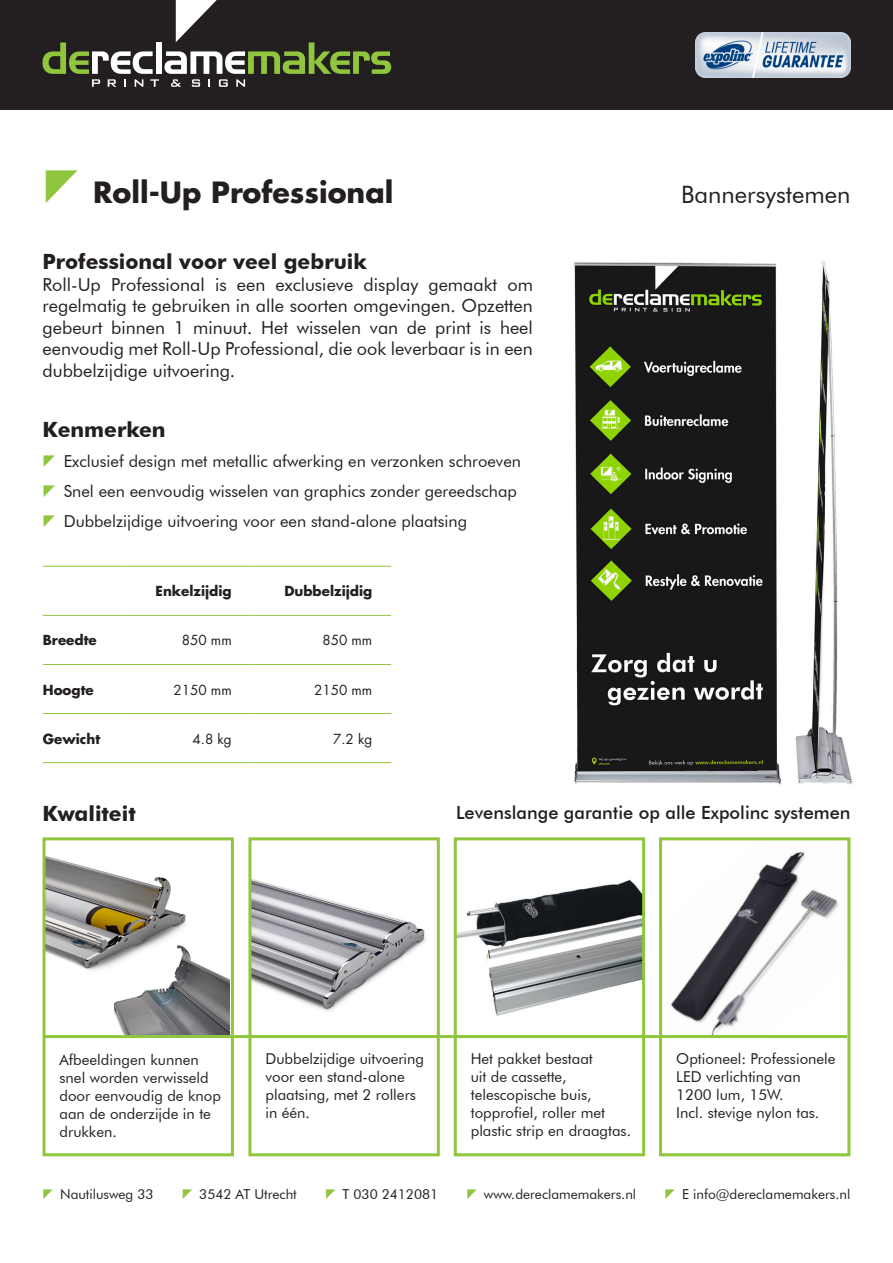
<style>
.page{position:relative;width:893px;height:1263px;background:#fff}
.page>*{position:absolute;margin:0;border:0;box-sizing:border-box;transform-origin:0 0}
.t1{font:700 28.5px "Futura Std";color:#231f20}
.t2{font:24px "Futura BT";color:#231f20}
.t3{font:700 21px "Futura BT";color:#231f20}
.t4{font:500 18.15px "Futura BT";color:#231f20}
.t5{font:18px/21.6px "Futura BT";color:#231f20;text-align:justify}
.t6{font:16.5px "Futura BT";color:#231f20}
.t7{font:15px/18px "Futura BT";color:#231f20}
.t8{font:13.65px "Futura BT";color:#231f20}
.t9{font:700 13.5px "Futura Std";color:#231f20}
.t10{font:13.5px "Futura Std";color:#231f20}
.s1{font-family:"Reclamemakers Driehoek";font-weight:400;font-size:46.5px;color:#8fc63e}
.s2{font-family:"Reclamemakers Driehoek";color:#8fc63e}
</style>
<div class="page">
<div style="left:0;top:0;width:893px;height:109px;background:#231f20"></div>
<svg style="left:43px;top:0;width:348px;height:87px"></svg>
<img style="left:47px;top:856px;width:139px;height:115px">
<div style="left:43px;top:837px;width:191px;height:319px;border:3px solid #8fc63e"></div>
<svg style="left:248px;top:837px;width:192px;height:320px"></svg>
<div style="left:253px;top:1037px;width:183px;height:114px;background:#fff"></div>
<svg style="left:453px;top:837px;width:193px;height:320px"></svg>
<div style="left:458px;top:1037px;width:183px;height:114px;background:#fff"></div>
<svg style="left:659px;top:837px;width:192px;height:320px"></svg>
<div style="left:664px;top:1037px;width:183px;height:114px;background:#fff"></div>
<hr style="left:44px;top:1035px;width:803px;height:3px;background:#8fc63e">
<img style="left:102px;top:939px;width:128px;height:96px">
<hr style="left:43px;top:566px;width:83px;height:1px;background:#8fc63e">
<hr style="left:126px;top:566px;width:125px;height:1px;background:#8fc63e">
<hr style="left:251px;top:566px;width:140px;height:1px;background:#8fc63e">
<hr style="left:43px;top:615px;width:83px;height:1px;background:#8fc63e">
<hr style="left:126px;top:615px;width:125px;height:1px;background:#8fc63e">
<hr style="left:251px;top:615px;width:140px;height:1px;background:#8fc63e">
<hr style="left:43px;top:664px;width:83px;height:1px;background:#8fc63e">
<hr style="left:126px;top:664px;width:125px;height:1px;background:#8fc63e">
<hr style="left:251px;top:664px;width:140px;height:1px;background:#8fc63e">
<hr style="left:43px;top:713px;width:83px;height:1px;background:#8fc63e">
<hr style="left:126px;top:713px;width:125px;height:1px;background:#8fc63e">
<hr style="left:251px;top:713px;width:140px;height:1px;background:#8fc63e">
<hr style="left:43px;top:762px;width:83px;height:1px;background:#8fc63e">
<hr style="left:126px;top:762px;width:125px;height:1px;background:#8fc63e">
<hr style="left:251px;top:762px;width:140px;height:1px;background:#8fc63e">
<img style="left:574px;top:261px;width:279px;height:524px">
<img style="left:695px;top:33px;width:155px;height:45px">
<p class="t1" style="left:43px;top:174px;width:352px"><span class="s1">A</span> Roll-Up Professional</p>
<p class="t3" style="left:43px;top:249px;width:326px">Professional voor veel gebruik</p>
<p class="t5" style="left:43px;top:273px;width:492px">Roll-Up Professional is een exclusieve display gemaakt om regelmatig te gebruiken in alle soorten omgevingen. Opzetten gebeurt binnen 1 minuut. Het wisselen van de print is heel eenvoudig met Roll-Up Professional, die ook leverbaar is in een dubbelzijdige uitvoering.</p>
<p class="t3" style="left:43px;top:417px;width:125px">Kenmerken</p>
<p class="t6" style="left:43px;top:451px;width:480px"><span class="s2">A</span> Exclusief design met metallic afwerking en verzonken schroeven</p>
<p class="t6" style="left:43px;top:481px;width:476px"><span class="s2">A</span> Snel een eenvoudig wisselen van graphics zonder gereedschap</p>
<p class="t6" style="left:43px;top:511px;width:426px"><span class="s2">A</span> Dubbelzijdige uitvoering voor een stand-alone plaatsing</p>
<p class="t9" style="left:156px;top:582px;width:78px">Enkelzijdig</p>
<p class="t9" style="left:284px;top:582px;width:89px">Dubbelzijdig</p>
<p class="t9" style="left:43px;top:631px;width:56px">Breedte</p>
<p class="t10" style="left:182px;top:632px;width:51px">850 mm</p>
<p class="t10" style="left:322px;top:632px;width:51px">850 mm</p>
<p class="t9" style="left:43px;top:680px;width:52px">Hoogte</p>
<p class="t10" style="left:174px;top:681px;width:60px">2150 mm</p>
<p class="t10" style="left:314px;top:681px;width:60px">2150 mm</p>
<p class="t9" style="left:43px;top:730px;width:59px">Gewicht</p>
<p class="t10" style="left:193px;top:730px;width:41px">4.8 kg</p>
<p class="t10" style="left:333px;top:730px;width:41px">7.2 kg</p>
<p class="t2" style="left:681px;top:180px;width:171px">Bannersystemen</p>
<p class="t3" style="left:43px;top:800px;width:95px">Kwaliteit</p>
<p class="t4" style="left:456px;top:801px;width:396px">Levenslange garantie op alle Expolinc systemen</p>
<p class="t7" style="left:60px;top:1050px;width:163px">Afbeeldingen kunnen snel worden verwisseld door eenvoudig de knop aan de onderzijde in te drukken.</p>
<p class="t7" style="left:265px;top:1049px;width:160px">Dubbelzijdige uitvoering voor een stand-alone plaatsing, met 2 rollers in één.</p>
<p class="t7" style="left:471px;top:1049px;width:162px">Het pakket bestaat<br>uit de cassette, telescopische buis, topprofiel, roller met plastic strip en draagtas.</p>
<p class="t7" style="left:676px;top:1049px;width:161px">Optioneel: Professionele<br>LED verlichting van<br>1200 lum, 15W.</p>
<p class="t7" style="left:676px;top:1103px;width:145px">Incl. stevige nylon tas.</p>
<p class="t8" style="left:43px;top:1186px;width:113px"><span class="s2">A</span> Nautilusweg 33</p>
<p class="t8" style="left:182px;top:1186px;width:117px"><span class="s2">A</span> 3542 AT Utrecht</p>
<p class="t8" style="left:325px;top:1186px;width:115px"><span class="s2">A</span> T 030 2412081</p>
<p class="t8" style="left:466px;top:1186px;width:171px"><span class="s2">A</span> www.dereclamemakers.nl</p>
<p class="t8" style="left:664px;top:1186px;width:187px"><span class="s2">A</span> E info@dereclamemakers.nl</p>
</div>
